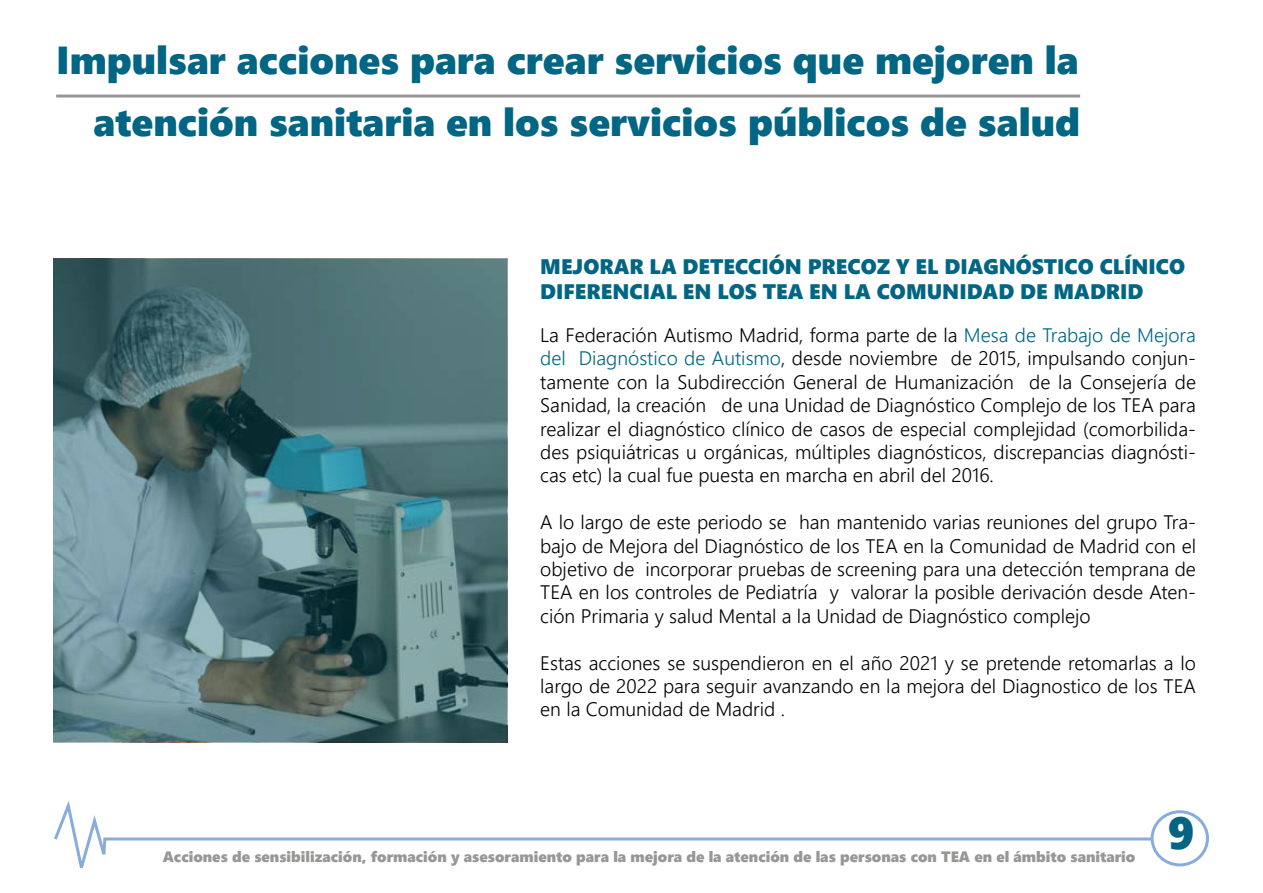
<style>
.page{position:relative;width:1263px;height:893px;background:#fff}
.page>*{position:absolute;margin:0;border:0;box-sizing:border-box;transform-origin:0 0}
.t1{font:45px "Segoe UI Black";color:#066483}
.t2{font:39px/61.7px "Segoe UI Black";color:#016584;text-align:right}
.t3{font:21px/25.2px "Segoe UI Black";color:#016584}
.t4{font:300 19.5px/23.4px "Segoe UI";color:#020203;text-align:justify}
.t5{font:15px "Segoe UI Black";color:#979795}
.s1{color:#006785}
</style>
<div class="page">
<svg style="left:54px;top:801px;width:1096px;height:67px"></svg>
<div style="left:1150px;top:810px;width:59px;height:56px;border:3px solid #88acdc;border-radius:50%"></div>
<hr style="left:56px;top:95px;width:1024px;height:3px;background:#969795">
<svg style="left:53px;top:259px;width:454px;height:482px;background:#54777c"></svg>
<h2 class="t2" style="left:56px;top:27px;width:1025px">Impulsar acciones para crear servicios que mejoren la atención sanitaria en los servicios públicos de salud</h2>
<p class="t3" style="left:540px;top:252px;width:646px">MEJORAR LA DETECCIÓN PRECOZ Y EL DIAGNÓSTICO CLÍNICO<br>DIFERENCIAL EN LOS TEA EN LA COMUNIDAD DE MADRID</p>
<p class="t4" style="left:540px;top:321px;width:657px">La Federación Autismo Madrid, forma parte de la <span class="s1">Mesa de Trabajo de Mejora del Diagnóstico de Autismo</span>, desde noviembre de 2015, impulsando conjun&shy;tamente con la Subdirección General de Humanización de la Consejería de Sanidad, la creación de una Unidad de Diagnóstico Complejo de los TEA para realizar el diagnóstico clínico de casos de especial complejidad (comorbilida&shy;des psiquiátricas u orgánicas, múltiples diagnósticos, discrepancias diagnósti&shy;cas etc) la cual fue puesta en marcha en abril del 2016.</p>
<p class="t4" style="left:540px;top:509px;width:657px">A lo largo de este periodo se han mantenido varias reuniones del grupo Tra&shy;bajo de Mejora del Diagnóstico de los TEA en la Comunidad de Madrid con el objetivo de incorporar pruebas de screening para una detección temprana de TEA en los controles de Pediatría y valorar la posible derivación desde Aten&shy;ción Primaria y salud Mental a la Unidad de Diagnóstico complejo</p>
<p class="t4" style="left:540px;top:649px;width:657px">Estas acciones se suspendieron en el año 2021 y se pretende retomarlas a lo largo de 2022 para seguir avanzando en la mejora del Diagnostico de los TEA en la Comunidad de Madrid .</p>
<p class="t5" style="left:163px;top:846px;width:974px">Acciones de sensibilización, formación y asesoramiento para la mejora de la atención de las personas con TEA en el ámbito sanitario</p>
<h1 class="t1" style="left:1168px;top:801px;width:28px">9</h1>
</div>
